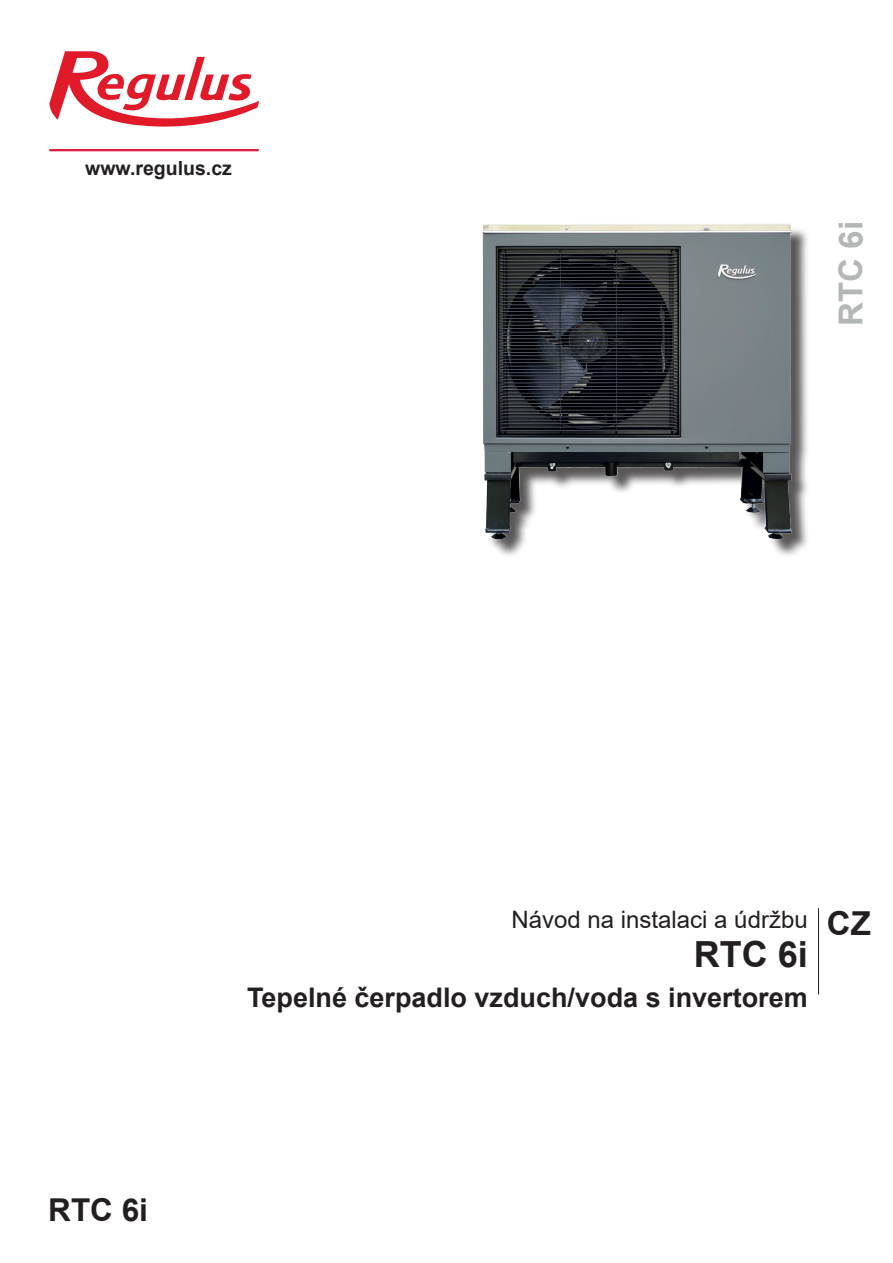
<style>
.page{position:relative;width:893px;height:1263px;background:#fff}
.page>*{position:absolute;margin:0;border:0;box-sizing:border-box;transform-origin:0 0}
.t1{font:700 36px "Arial";color:#231f20}
.t2{font:700 33px "Arial";color:#b4b7b7}
.t3{font:700 31.5px "Arial";color:#231f20}
.t4{font:700 27px "Arial";color:#231f20}
.t5{font:24px "Arial";color:#231f20}
.t6{font:700 19.5px "Arial";color:#231f20}
.s1{font-weight:700;font-size:33px}
</style>
<div class="page">
<svg style="left:49px;top:51px;width:210px;height:76px"></svg>
<hr style="left:49px;top:149px;width:210px;height:2px;background:#db1d3b">
<hr style="left:818px;top:908px;width:1px;height:86px;background:#231f20">
<div style="left:485px;top:226px;width:324px;height:331px;background:#231f20;opacity:.75"></div>
<img style="left:482px;top:224px;width:316px;height:319px">
<p class="t6" style="left:85px;top:155px;width:148px">www.regulus.cz</p>
<p class="t2" style="left:827px;top:326px;width:106px;rotate:-90deg">RTC 6i</p>
<p class="t3" style="left:48px;top:1188px;width:101px">RTC 6i</p>
<p class="t5" style="left:511px;top:903px;width:361px">Návod na instalaci a údržbu <span class="s1">CZ</span></p>
<h1 class="t1" style="left:694px;top:929px;width:116px">RTC 6i</h1>
<p class="t4" style="left:247px;top:979px;width:562px">Tepelné čerpadlo vzduch/voda s invertorem</p>
</div>
